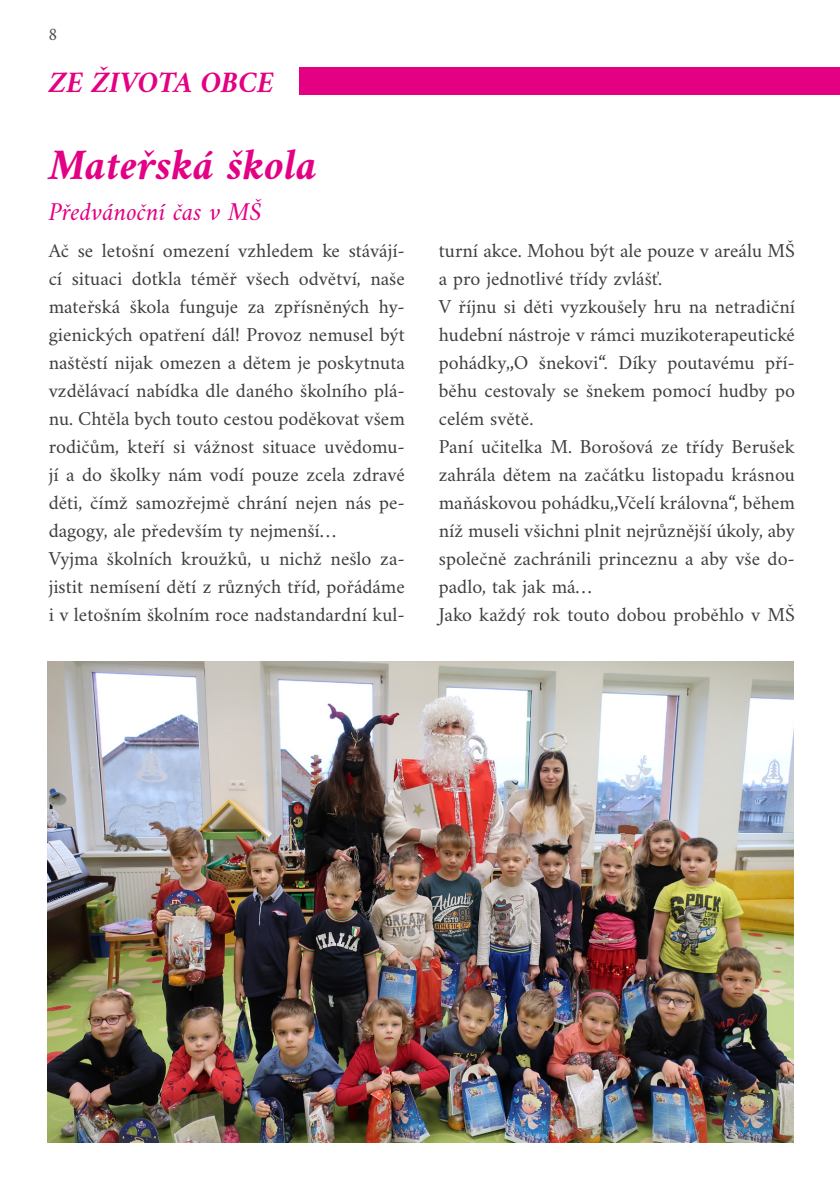
<style>
.page{position:relative;width:840px;height:1191px;background:#fff}
.page>*{position:absolute;margin:0;border:0;box-sizing:border-box;transform-origin:0 0}
.t1{font:italic 700 44px "Amiri";color:#e30085}
.t2{font:italic 700 30px "Amiri";color:#e30083}
.t3{font:italic 26px "Amiri";color:#e30083}
.t4{font:20px/28px "Amiri";color:#3e3e3f}
.t5{font:18px "Amiri";color:#4b4c4d}
</style>
<div class="page">
<div style="left:299px;top:67px;width:540px;height:27px;background:#e30083"></div>
<img style="left:47px;top:662px;width:745px;height:481px">
<p class="t5" style="left:48px;top:23px;width:11px">8</p>
<p class="t2" style="left:49px;top:65px;width:226px">ZE ŽIVOTA OBCE</p>
<p class="t1" style="left:49px;top:138px;width:270px">Mateřská škola</p>
<p class="t3" style="left:49px;top:196px;width:214px">Předvánoční čas v MŠ</p>
<p class="t4" style="left:49px;top:236px;width:357px">Ač se letošní omezení vzhledem ke stávájí&shy;cí situaci dotkla téměř všech odvětví, naše mateřská škola funguje za zpřísněných hy&shy;gienických opatření dál! Provoz nemusel být naštěstí nijak omezen a dětem je poskytnuta vzdělávací nabídka dle daného školního plá&shy;nu. Chtěla bych touto cestou poděkovat všem rodičům, kteří si vážnost situace uvědomu&shy;jí a do školky nám vodí pouze zcela zdravé děti, čímž samozřejmě chrání nejen nás pe&shy;dagogy, ale především ty nejmenší…<br>Vyjma školních kroužků, u nichž nešlo za&shy;jistit nemísení dětí z různých tříd, pořádáme i v letošním školním roce nadstandardní kul-</p>
<p class="t4" style="left:438px;top:236px;width:357px">turní akce. Mohou být ale pouze v areálu MŠ a pro jednotlivé třídy zvlášť.<br>V říjnu si děti vyzkoušely hru na netradiční hudební nástroje v rámci muzikoterapeutické pohádky,‚O šnekovi“. Díky poutavému pří&shy;běhu cestovaly se šnekem pomocí hudby po celém světě.<br>Paní učitelka M. Borošová ze třídy Berušek zahrála dětem na začátku listopadu krásnou maňáskovou pohádku,‚Včelí královna“, během níž museli všichni plnit nejrůznější úkoly, aby společně zachránili princeznu a aby vše do&shy;padlo, tak jak má…<br>Jako každý rok touto dobou proběhlo v MŠ</p>
</div>
